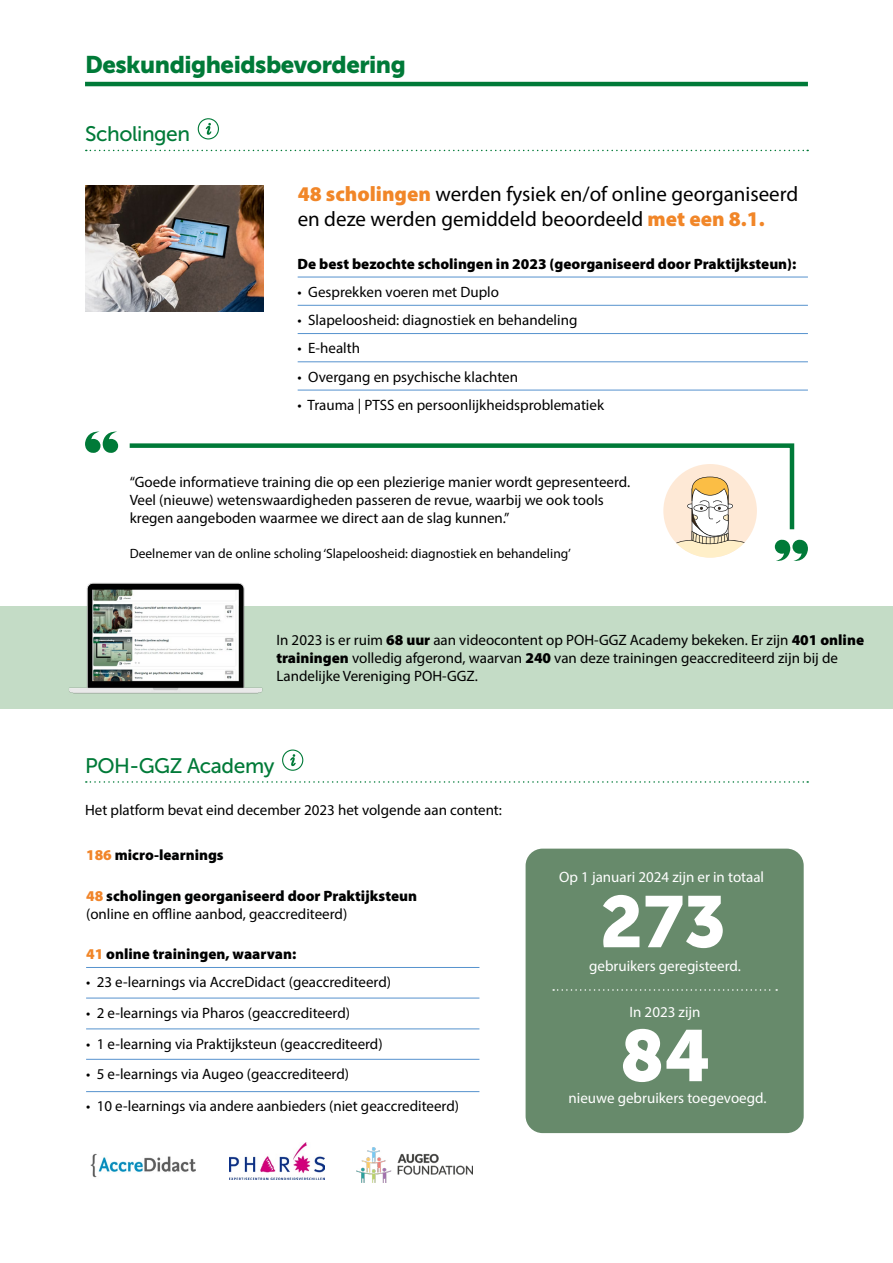
<style>
.page{position:relative;width:893px;height:1263px;background:#fff}
.page>*{position:absolute;margin:0;border:0;box-sizing:border-box;transform-origin:0 0}
.t1{font:72px "Museo Sans 900";color:#fff}
.t2{font:24px "Museo Sans 900";letter-spacing:-.02em;color:#007a38}
.t3{font:21px/25.2px "Myriad Pro";color:#000}
.t4{font:21px "Museo Sans 500";letter-spacing:-.02em;color:#007a38}
.t5{font:15px/18px "Myriad Pro";color:#000}
.t6{font:900 15px/18px "Myriad Pro";color:#010202}
.t7{font:900 15px "Myriad Pro";color:#000}
.t8{font:15px "Myriad Pro";color:#fff}
.t9{font:italic 13.5px "Myriad Pro";color:#000}
.s1{font-weight:900;color:#f18628}
.s2{font-weight:900}
.s3{color:#f1852a}
.s4{font-weight:400;color:#000}
.s5{color:#f18628}
</style>
<div class="page">
<hr style="left:85px;top:82px;width:723px;height:4px;background:#007a38">
<svg style="left:86px;top:150px;width:722px;height:1px"></svg>
<hr style="left:298px;top:277px;width:510px;height:1px;background:#5692ce">
<hr style="left:298px;top:305px;width:510px;height:1px;background:#5692ce">
<hr style="left:298px;top:333px;width:510px;height:1px;background:#5692ce">
<hr style="left:298px;top:361px;width:510px;height:1px;background:#5692ce">
<hr style="left:298px;top:390px;width:510px;height:1px;background:#5692ce">
<svg style="left:85px;top:431px;width:33px;height:22px"></svg>
<svg style="left:775px;top:540px;width:33px;height:21px"></svg>
<svg style="left:129px;top:443px;width:666px;height:87px"></svg>
<img style="left:85px;top:185px;width:178px;height:127px">
<div style="left:0;top:607px;width:893px;height:102px;background:#c4dcc6"></div>
<img style="left:62px;top:582px;width:206px;height:112px">
<div style="left:663px;top:464px;width:94px;height:94px;background:#fee9d6;border-radius:50%"></div>
<svg style="left:666px;top:477px;width:88px;height:81px"></svg>
<svg style="left:198px;top:118px;width:21px;height:21px"></svg>
<hr style="left:86px;top:967px;width:393px;height:1px;background:#5692ce">
<hr style="left:86px;top:998px;width:393px;height:1px;background:#5692ce">
<hr style="left:86px;top:1028px;width:393px;height:1px;background:#5692ce">
<hr style="left:86px;top:1059px;width:393px;height:1px;background:#5692ce">
<hr style="left:86px;top:1091px;width:393px;height:1px;background:#5692ce">
<svg style="left:86px;top:781px;width:722px;height:2px"></svg>
<svg style="left:282px;top:749px;width:21px;height:22px"></svg>
<img style="left:356px;top:1148px;width:116px;height:34px">
<img style="left:230px;top:1142px;width:94px;height:37px">
<img style="left:90px;top:1153px;width:105px;height:25px">
<div style="left:526px;top:849px;width:278px;height:284px;background:#678a6b;border-radius:17px"></div>
<svg style="left:553px;top:989px;width:224px;height:2px"></svg>
<h2 class="t2" style="left:85px;top:51px;width:322px">Deskundigheidsbevordering</h2>
<h3 class="t4" style="left:85px;top:122px;width:107px">Scholingen</h3>
<h3 class="t3" style="left:298px;top:181px;width:502px"><span class="s1">48 scholingen</span> werden fysiek en/of online georganiseerd en deze werden gemiddeld beoordeeld <span class="s1">met een 8.1.</span></h3>
<p class="t7" style="left:298px;top:253px;width:500px">De best bezochte scholingen in 2023 (georganiseerd door Praktijksteun):</p>
<p class="t5" style="left:298px;top:282px;width:203px">• Gesprekken voeren met Duplo</p>
<p class="t5" style="left:298px;top:311px;width:281px">• Slapeloosheid: diagnostiek en behandeling</p>
<p class="t5" style="left:298px;top:339px;width:64px">• E-health</p>
<p class="t5" style="left:298px;top:367px;width:222px">• Overgang en psychische klachten</p>
<p class="t5" style="left:298px;top:396px;width:308px">• Trauma | PTSS en persoonlijkheidsproblematiek</p>
<p class="t5" style="left:130px;top:473px;width:502px">“Goede informatieve training die op een plezierige manier wordt gepresenteerd.<br>Veel (nieuwe) wetenswaardigheden passeren de revue, waarbij we ook tools kregen aangeboden waarmee we direct aan de slag kunnen.”</p>
<p class="t9" style="left:130px;top:545px;width:443px">Deelnemer van de online scholing ‘Slapeloosheid: diagnostiek en behandeling’</p>
<p class="t5" style="left:276px;top:631px;width:589px">In 2023 is er ruim <span class="s2">68 uur</span> aan videocontent op POH-GGZ Academy bekeken. Er zijn <span class="s2">401 online trainingen</span> volledig afgerond, waarvan <span class="s2">240</span> van deze trainingen geaccrediteerd zijn bij de<br>Landelijke Vereniging POH-GGZ.</p>
<h3 class="t4" style="left:85px;top:754px;width:191px">POH-GGZ Academy</h3>
<p class="t5" style="left:85px;top:800px;width:418px">Het platform bevat eind december 2023 het volgende aan content:</p>
<p class="t6" style="left:86px;top:845px;width:139px"><span class="s3">186</span> micro-learnings</p>
<p class="t6" style="left:86px;top:887px;width:332px"><span class="s3">48</span> scholingen georganiseerd door Praktijksteun <span class="s4">(online en offline aanbod, geaccrediteerd)</span></p>
<p class="t7" style="left:86px;top:944px;width:212px"><span class="s5">41</span> online trainingen, waarvan:</p>
<p class="t5" style="left:86px;top:973px;width:306px">• 23 e-learnings via AccreDidact (geaccrediteerd)</p>
<p class="t5" style="left:86px;top:1003px;width:265px">• 2 e-learnings via Pharos (geaccrediteerd)</p>
<p class="t5" style="left:86px;top:1034px;width:298px">• 1 e-learning via Praktijksteun (geaccrediteerd)</p>
<p class="t5" style="left:86px;top:1065px;width:264px">• 5 e-learnings via Augeo (geaccrediteerd)</p>
<p class="t5" style="left:86px;top:1097px;width:374px">• 10 e-learnings via andere aanbieders (niet geaccrediteerd)</p>
<p class="t8" style="left:559px;top:868px;width:207px">Op 1 januari 2024 zijn er in totaal</p>
<h1 class="t1" style="left:600px;top:881px;width:128px">273</h1>
<p class="t8" style="left:589px;top:956px;width:153px">gebruikers geregisteerd.</p>
<p class="t8" style="left:629px;top:1003px;width:73px">In 2023 zijn</p>
<h1 class="t1" style="left:620px;top:1015px;width:93px">84</h1>
<p class="t8" style="left:568px;top:1089px;width:200px">nieuwe gebruikers toegevoegd.</p>
</div>
